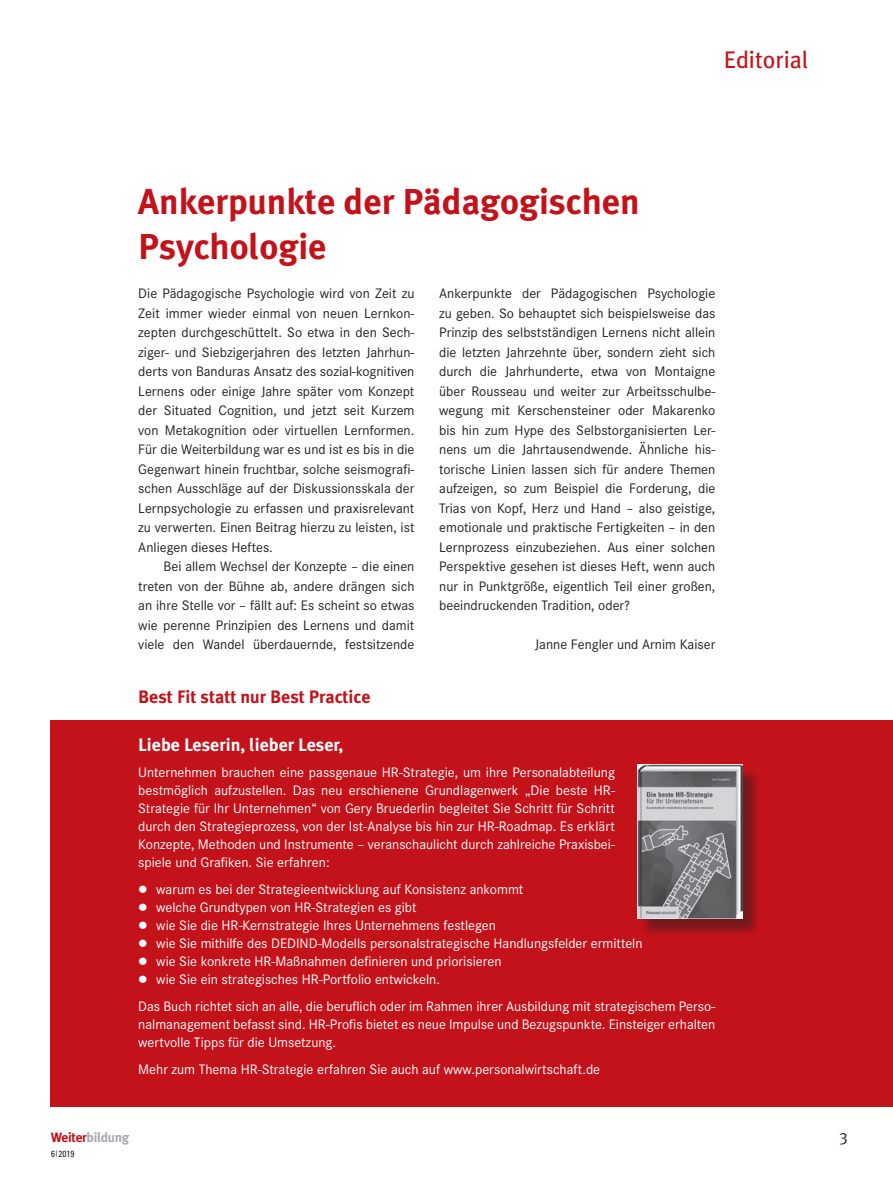
<style>
.page{position:relative;width:893px;height:1191px;background:#fff}
.page>*{position:absolute;margin:0;border:0;box-sizing:border-box;transform-origin:0 0}
.Article_Title_ED{font:700 36px/45px "Meta Plus";color:#c4121a}
.t1{font:24px "Meta Plus";letter-spacing:-.005em;color:#c4121a}
.Author_ED{font:700 18px "Meta Plus";color:#c4121a}
.Conclusion_Text{font:700 18px "Meta Plus";color:#fff}
.t2{font:16.5px "Meta Plus Normal Caps";color:#231f20}
.TextInd_ED{font:14.25px/19.5px "Corporate S";color:#231f20;text-align:justify}
.Conclusion_TextInd{font:14.25px/18px "Corporate S";color:#fff;text-align:justify}
.Text_ED{font:14.25px/19.5px "Corporate S";color:#231f20;text-align:justify}
.BList1{font:14.25px "Corporate S";color:#fff}
.Author_ED-2{font:14.25px "Corporate S";color:#231f20}
.t3{font:700 13.5px "Meta Plus";letter-spacing:-.025em;color:#a8a9ad}
.t4{font:condensed 9px "Univers LT Std";color:#231f20}
.s1{color:#c4121a}
</style>
<div class="page">
<div style="left:51px;top:720px;width:842px;height:386px;background:#c4121a"></div>
<div style="left:639px;top:767px;width:122px;height:170px;background:#231f20;opacity:.5"></div>
<img style="left:637px;top:765px;width:105px;height:153px">
<h2 class="t1" style="left:724px;top:45px;width:86px">Editorial</h2>
<p class="Article_Title_ED" style="left:138px;top:179px;width:503px">Ankerpunkte der Pädagogischen<br>Psychologie</p>
<p class="Text_ED" style="left:138px;top:282px;width:278px">Die Pädagogische Psychologie wird von Zeit zu Zeit immer wieder einmal von neuen Lernkon&shy;zepten durchgeschüttelt. So etwa in den Sech&shy;ziger- und Siebzigerjahren des letzten Jahrhun&shy;derts von Banduras Ansatz des sozial-kognitiven Lernens oder einige Jahre später vom Konzept der Situated Cognition, und jetzt seit Kurzem von Metakognition oder virtuellen Lernformen.<br>Für die Weiterbildung war es und ist es bis in die Gegenwart hinein fruchtbar, solche seismografi&shy;schen Ausschläge auf der Diskussionsskala der Lernpsychologie zu erfassen und praxisrelevant zu verwerten. Einen Beitrag hierzu zu leisten, ist Anliegen dieses Heftes.</p>
<p class="TextInd_ED" style="left:138px;top:555px;width:278px;text-indent:25px">Bei allem Wechsel der Konzepte – die einen treten von der Bühne ab, andere drängen sich an ihre Stelle vor – fällt auf: Es scheint so etwas wie perenne Prinzipien des Lernens und damit viele den Wandel überdauernde, festsitzende</p>
<p class="TextInd_ED" style="left:439px;top:282px;width:278px">Ankerpunkte der Pädagogischen Psychologie zu geben. So behauptet sich beispielsweise das Prinzip des selbstständigen Lernens nicht allein die letzten Jahrzehnte über, sondern zieht sich durch die Jahrhunderte, etwa von Montaigne über Rousseau und weiter zur Arbeitsschulbe&shy;wegung mit Kerschensteiner oder Makarenko bis hin zum Hype des Selbstorganisierten Ler&shy;nens um die Jahrtausendwende. Ähnliche his&shy;torische Linien lassen sich für andere Themen aufzeigen, so zum Beispiel die Forderung, die Trias von Kopf, Herz und Hand – also geistige, emotionale und praktische Fertigkeiten – in den Lernprozess einzubeziehen. Aus einer solchen Perspektive gesehen ist dieses Heft, wenn auch nur in Punktgröße, eigentlich Teil einer großen, beeindruckenden Tradition, oder?</p>
<p class="Author_ED-2" style="left:535px;top:634px;width:182px">Janne Fengler und Arnim Kaiser</p>
<p class="Author_ED" style="left:138px;top:687px;width:234px">Best Fit statt nur Best Practice</p>
<p class="Conclusion_Text" style="left:138px;top:735px;width:207px">Liebe Leserin, lieber Leser,</p>
<p class="Conclusion_TextInd" style="left:138px;top:762px;width:478px">Unternehmen brauchen eine passgenaue HR-Strategie, um ihre Personalabteilung bestmöglich aufzustellen. Das neu erschienene Grundlagenwerk „Die beste HR-Strategie für Ihr Unternehmen“ von Gery Bruederlin begleitet Sie Schritt für Schritt durch den Strategieprozess, von der Ist-Analyse bis hin zur HR-Roadmap. Es erklärt Konzepte, Methoden und Instrumente – veranschaulicht durch zahlreiche Praxisbei&shy;spiele und Grafiken. Sie erfahren:</p>
<p class="BList1" style="left:138px;top:879px;width:387px">● warum es bei der Strategieentwicklung auf Konsistenz ankommt</p>
<p class="BList1" style="left:138px;top:897px;width:280px">● welche Grundtypen von HR-Strategien es gibt</p>
<p class="BList1" style="left:138px;top:915px;width:359px">● wie Sie die HR-Kernstrategie Ihres Unternehmens festlegen</p>
<p class="BList1" style="left:138px;top:933px;width:506px">● wie Sie mithilfe des DEDIND-Modells personalstrategische Handlungsfelder ermitteln</p>
<p class="BList1" style="left:138px;top:951px;width:365px">● wie Sie konkrete HR-Maßnahmen definieren und priorisieren</p>
<p class="BList1" style="left:138px;top:969px;width:303px">● wie Sie ein strategisches HR-Portfolio entwickeln.</p>
<p class="Conclusion_TextInd" style="left:138px;top:996px;width:579px">Das Buch richtet sich an alle, die beruflich oder im Rahmen ihrer Ausbildung mit strategischem Perso&shy;nalmanagement befasst sind. HR-Profis bietet es neue Impulse und Bezugspunkte. Einsteiger erhalten wertvolle Tipps für die Umsetzung.</p>
<p class="Conclusion_TextInd" style="left:138px;top:1059px;width:463px">Mehr zum Thema HR-Strategie erfahren Sie auch auf www.personalwirtschaft.de</p>
<p class="t3" style="left:51px;top:1129px;width:80px"><span class="s1">Weiter</span>bildung</p>
<p class="t2" style="left:839px;top:1129px;width:10px">3</p>
<p class="t4" style="left:51px;top:1147px;width:25px">6 <sup>|</sup> 2019</p>
</div>
